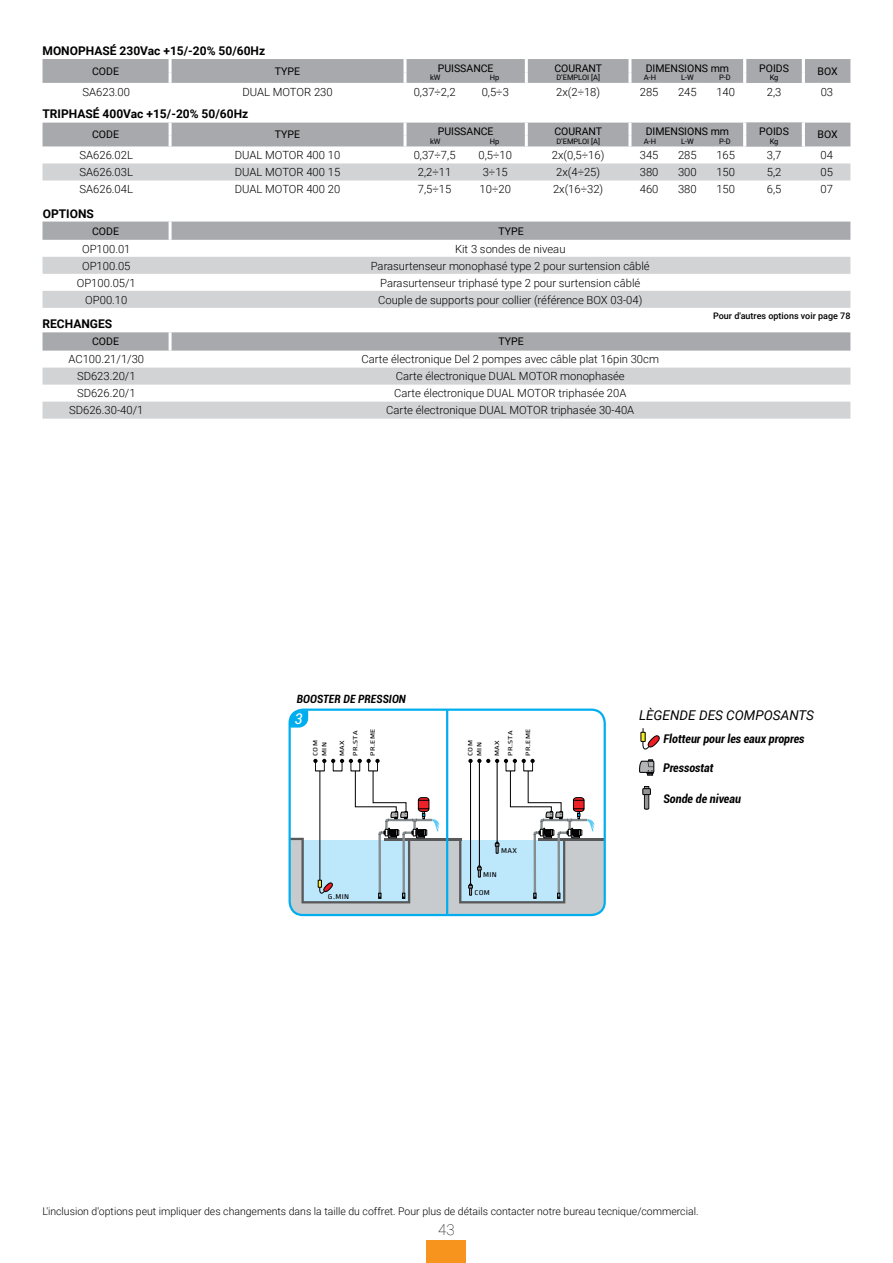
<style>
.page{position:relative;width:893px;height:1263px;background:#fff}
.page>*{position:absolute;margin:0;border:0;box-sizing:border-box;transform-origin:0 0}
.t1{font:100 15px "Roboto";color:#000}
.t2{font:italic condensed 14.85px "Roboto";color:#fff}
.t3{font:italic 13.5px "Roboto";color:#000}
.t4{font:700 12px "Roboto";color:#000}
.t5{font:italic 700 condensed 12px "Roboto";color:#000}
.t6{font:italic 700 condensed 11.4px "Roboto";letter-spacing:.005em;color:#000}
.t7{font:300 11.25px "Roboto";color:#000}
.t8{font:300 10.5px "Roboto";color:#000}
.t9{font:10.5px "Roboto";color:#000}
.t10{font:500 9px "Roboto";color:#000}
.t11{font:7.5px "Roboto";color:#000}
.t12{font:7.35px "Ropa Sans";letter-spacing:.04em;color:#000;scale:1.16 1}
.t13{font:6.45px/8.9px "Ropa Sans";letter-spacing:.04em;color:#000;scale:1.32 1}
</style>
<div class="page">
<div style="left:43px;top:59px;width:807px;height:24px;background:#a7a9ac"></div>
<div style="left:43px;top:163px;width:807px;height:17px;background:#d1d3d4"></div>
<div style="left:43px;top:123px;width:807px;height:23px;background:#a7a9ac"></div>
<div style="left:43px;top:222px;width:807px;height:18px;background:#a7a9ac"></div>
<svg style="left:43px;top:257px;width:807px;height:51px"></svg>
<hr style="left:169px;top:222px;width:3px;height:18px;background:#fff">
<svg style="left:43px;top:332px;width:807px;height:19px"></svg>
<svg style="left:43px;top:368px;width:807px;height:51px"></svg>
<hr style="left:169px;top:332px;width:3px;height:19px;background:#fff">
<div style="left:427px;top:1240px;width:39px;height:23px;background:#f7941e"></div>
<hr style="left:470px;top:761px;width:1px;height:129px;background:#000">
<hr style="left:479px;top:760px;width:1px;height:109px;background:#000">
<hr style="left:497px;top:759px;width:1px;height:90px;background:#000">
<div style="left:523px;top:761px;width:10px;height:10px;border:1px solid #000"></div>
<svg style="left:468px;top:759px;width:67px;height:4px"></svg>
<svg style="left:290px;top:711px;width:18px;height:17px"></svg>
<div style="left:315px;top:761px;width:10px;height:10px;border:1px solid #000"></div>
<div style="left:368px;top:761px;width:10px;height:10px;border:1px solid #000"></div>
<svg style="left:313px;top:759px;width:67px;height:4px"></svg>
<svg style="left:290px;top:770px;width:314px;height:145px"></svg>
<hr style="left:446px;top:710px;width:2px;height:205px;background:#00aeef">
<div style="left:289px;top:708px;width:317px;height:208px;border:2px solid #00aeef;border-radius:13px"></div>
<div style="left:640px;top:732px;width:6px;height:10px;border:1px solid #000"></div>
<svg style="left:641px;top:728px;width:19px;height:22px"></svg>
<svg style="left:643px;top:786px;width:7px;height:23px"></svg>
<div style="left:642px;top:788px;width:9px;height:7px;border:1px solid #000"></div>
<svg style="left:639px;top:759px;width:15px;height:16px"></svg>
<p class="t4" style="left:43px;top:42px;width:224px">MONOPHASÉ 230Vac +15/-20% 50/60Hz</p>
<p class="t9" style="left:92px;top:64px;width:28px">CODE</p>
<p class="t9" style="left:275px;top:64px;width:27px">TYPE</p>
<p class="t9" style="left:438px;top:61px;width:57px">PUISSANCE</p>
<p class="t9" style="left:554px;top:61px;width:49px">COURANT</p>
<p class="t9" style="left:646px;top:61px;width:85px">DIMENSIONS mm</p>
<p class="t9" style="left:759px;top:61px;width:31px">POIDS</p>
<p class="t11" style="left:770px;top:72px;width:10px">Kg</p>
<p class="t11" style="left:430px;top:72px;width:12px">kW</p>
<p class="t11" style="left:490px;top:72px;width:11px">Hp</p>
<p class="t11" style="left:556px;top:72px;width:45px">D’EMPLOI [A]</p>
<p class="t11" style="left:644px;top:72px;width:14px">A-H</p>
<p class="t11" style="left:681px;top:72px;width:14px">L-W</p>
<p class="t11" style="left:719px;top:72px;width:13px">P-D</p>
<p class="t9" style="left:817px;top:64px;width:22px">BOX</p>
<p class="t7" style="left:83px;top:84px;width:49px">SA623.00</p>
<p class="t7" style="left:242px;top:84px;width:92px">DUAL MOTOR 230</p>
<p class="t7" style="left:414px;top:84px;width:43px">0,37÷2,2</p>
<p class="t7" style="left:482px;top:84px;width:29px">0,5÷3</p>
<p class="t7" style="left:556px;top:84px;width:46px">2x(2÷18)</p>
<p class="t7" style="left:640px;top:84px;width:20px">285</p>
<p class="t7" style="left:678px;top:84px;width:20px">245</p>
<p class="t7" style="left:716px;top:84px;width:20px">140</p>
<p class="t7" style="left:767px;top:84px;width:16px">2,3</p>
<p class="t7" style="left:821px;top:84px;width:14px">03</p>
<p class="t9" style="left:92px;top:127px;width:28px">CODE</p>
<p class="t9" style="left:275px;top:127px;width:27px">TYPE</p>
<p class="t9" style="left:438px;top:124px;width:57px">PUISSANCE</p>
<p class="t9" style="left:554px;top:124px;width:49px">COURANT</p>
<p class="t9" style="left:646px;top:124px;width:85px">DIMENSIONS mm</p>
<p class="t9" style="left:759px;top:124px;width:31px">POIDS</p>
<p class="t11" style="left:770px;top:136px;width:10px">Kg</p>
<p class="t4" style="left:43px;top:106px;width:207px">TRIPHASÉ 400Vac +15/-20% 50/60Hz</p>
<p class="t9" style="left:817px;top:127px;width:22px">BOX</p>
<p class="t11" style="left:430px;top:136px;width:12px">kW</p>
<p class="t11" style="left:490px;top:136px;width:11px">Hp</p>
<p class="t11" style="left:556px;top:136px;width:45px">D’EMPLOI [A]</p>
<p class="t11" style="left:644px;top:136px;width:14px">A-H</p>
<p class="t11" style="left:681px;top:136px;width:14px">L-W</p>
<p class="t11" style="left:719px;top:136px;width:13px">P-D</p>
<p class="t7" style="left:80px;top:147px;width:55px">SA626.02L</p>
<p class="t7" style="left:235px;top:147px;width:107px">DUAL MOTOR 400 10</p>
<p class="t7" style="left:414px;top:147px;width:43px">0,37÷7,5</p>
<p class="t7" style="left:479px;top:147px;width:35px">0,5÷10</p>
<p class="t7" style="left:552px;top:147px;width:54px">2x(0,5÷16)</p>
<p class="t7" style="left:640px;top:147px;width:20px">345</p>
<p class="t7" style="left:678px;top:147px;width:20px">285</p>
<p class="t7" style="left:716px;top:147px;width:20px">165</p>
<p class="t7" style="left:767px;top:147px;width:16px">3,7</p>
<p class="t7" style="left:821px;top:147px;width:14px">04</p>
<p class="t7" style="left:80px;top:164px;width:55px">SA626.03L</p>
<p class="t7" style="left:235px;top:164px;width:107px">DUAL MOTOR 400 15</p>
<p class="t7" style="left:418px;top:164px;width:35px">2,2÷11</p>
<p class="t7" style="left:483px;top:164px;width:27px">3÷15</p>
<p class="t7" style="left:556px;top:164px;width:46px">2x(4÷25)</p>
<p class="t7" style="left:640px;top:164px;width:20px">380</p>
<p class="t7" style="left:678px;top:164px;width:20px">300</p>
<p class="t7" style="left:716px;top:164px;width:20px">150</p>
<p class="t7" style="left:767px;top:164px;width:16px">5,2</p>
<p class="t7" style="left:821px;top:164px;width:14px">05</p>
<p class="t7" style="left:80px;top:181px;width:55px">SA626.04L</p>
<p class="t7" style="left:235px;top:181px;width:107px">DUAL MOTOR 400 20</p>
<p class="t7" style="left:418px;top:181px;width:35px">7,5÷15</p>
<p class="t7" style="left:480px;top:181px;width:33px">10÷20</p>
<p class="t7" style="left:553px;top:181px;width:52px">2x(16÷32)</p>
<p class="t7" style="left:640px;top:181px;width:20px">460</p>
<p class="t7" style="left:678px;top:181px;width:20px">380</p>
<p class="t7" style="left:716px;top:181px;width:20px">150</p>
<p class="t7" style="left:767px;top:181px;width:16px">6,5</p>
<p class="t7" style="left:821px;top:181px;width:14px">07</p>
<p class="t4" style="left:43px;top:205px;width:53px">OPTIONS</p>
<p class="t9" style="left:92px;top:224px;width:28px">CODE</p>
<p class="t9" style="left:498px;top:224px;width:27px">TYPE</p>
<p class="t7" style="left:82px;top:241px;width:50px">OP100.01</p>
<p class="t7" style="left:455px;top:241px;width:112px">Kit 3 sondes de niveau</p>
<p class="t7" style="left:82px;top:258px;width:50px">OP100.05</p>
<p class="t7" style="left:371px;top:258px;width:280px">Parasurtenseur monophasé type 2 pour surtension câblé</p>
<p class="t7" style="left:77px;top:275px;width:61px">OP100.05/1</p>
<p class="t7" style="left:380px;top:275px;width:262px">Parasurtenseur triphasé type 2 pour surtension câblé</p>
<p class="t7" style="left:85px;top:292px;width:44px">OP00.10</p>
<p class="t7" style="left:378px;top:292px;width:266px">Couple de supports pour collier (référence BOX 03-04)</p>
<p class="t4" style="left:43px;top:315px;width:71px">RECHANGES</p>
<p class="t9" style="left:92px;top:334px;width:28px">CODE</p>
<p class="t9" style="left:498px;top:334px;width:27px">TYPE</p>
<p class="t7" style="left:68px;top:351px;width:77px">AC100.21/1/30</p>
<p class="t7" style="left:362px;top:351px;width:299px">Carte électronique Del 2 pompes avec câble plat 16pin 30cm</p>
<p class="t7" style="left:77px;top:368px;width:60px">SD623.20/1</p>
<p class="t7" style="left:396px;top:368px;width:230px">Carte électronique DUAL MOTOR monophasée</p>
<p class="t7" style="left:77px;top:385px;width:60px">SD626.20/1</p>
<p class="t7" style="left:394px;top:385px;width:234px">Carte électronique DUAL MOTOR triphasée 20A</p>
<p class="t7" style="left:69px;top:402px;width:76px">SD626.30-40/1</p>
<p class="t7" style="left:386px;top:402px;width:249px">Carte électronique DUAL MOTOR triphasée 30-40A</p>
<p class="t10" style="left:713px;top:310px;width:139px">Pour d'autres options voir page 78</p>
<p class="t6" style="left:297px;top:691px;width:111px">BOOSTER DE PRESSION</p>
<h2 class="t2" style="left:295px;top:709px;width:9px">3</h2>
<p class="t13" style="left:311px;top:756px;width:13px;rotate:-90deg">COM<br>MIN</p>
<p class="t13" style="left:338px;top:756px;width:13px;rotate:-90deg">MAX</p>
<p class="t13" style="left:351px;top:756px;width:21px;rotate:-90deg">PR.STA</p>
<p class="t13" style="left:369px;top:756px;width:22px;rotate:-90deg">PR.EME</p>
<p class="t12" style="left:328px;top:892px;width:20px">G.MIN</p>
<p class="t13" style="left:466px;top:756px;width:13px;rotate:-90deg">COM<br>MIN</p>
<p class="t13" style="left:493px;top:756px;width:13px;rotate:-90deg">MAX</p>
<p class="t13" style="left:506px;top:756px;width:21px;rotate:-90deg">PR.STA</p>
<p class="t13" style="left:524px;top:756px;width:22px;rotate:-90deg">PR.EME</p>
<p class="t12" style="left:501px;top:847px;width:15px">MAX</p>
<p class="t12" style="left:483px;top:870px;width:13px">MIN</p>
<p class="t12" style="left:474px;top:889px;width:15px">COM</p>
<p class="t3" style="left:639px;top:706px;width:177px">LÈGENDE DES COMPOSANTS</p>
<p class="t5" style="left:663px;top:730px;width:143px">Flotteur pour les eaux propres</p>
<p class="t5" style="left:663px;top:760px;width:52px">Pressostat</p>
<p class="t5" style="left:663px;top:790px;width:79px">Sonde de niveau</p>
<p class="t8" style="left:43px;top:1204px;width:657px">L'inclusion d'options peut impliquer des changements dans la taille du coffret. Pour plus de détails contacter notre bureau tecnique/commercial.</p>
<h1 class="t1" style="left:438px;top:1219px;width:18px">43</h1>
</div>
